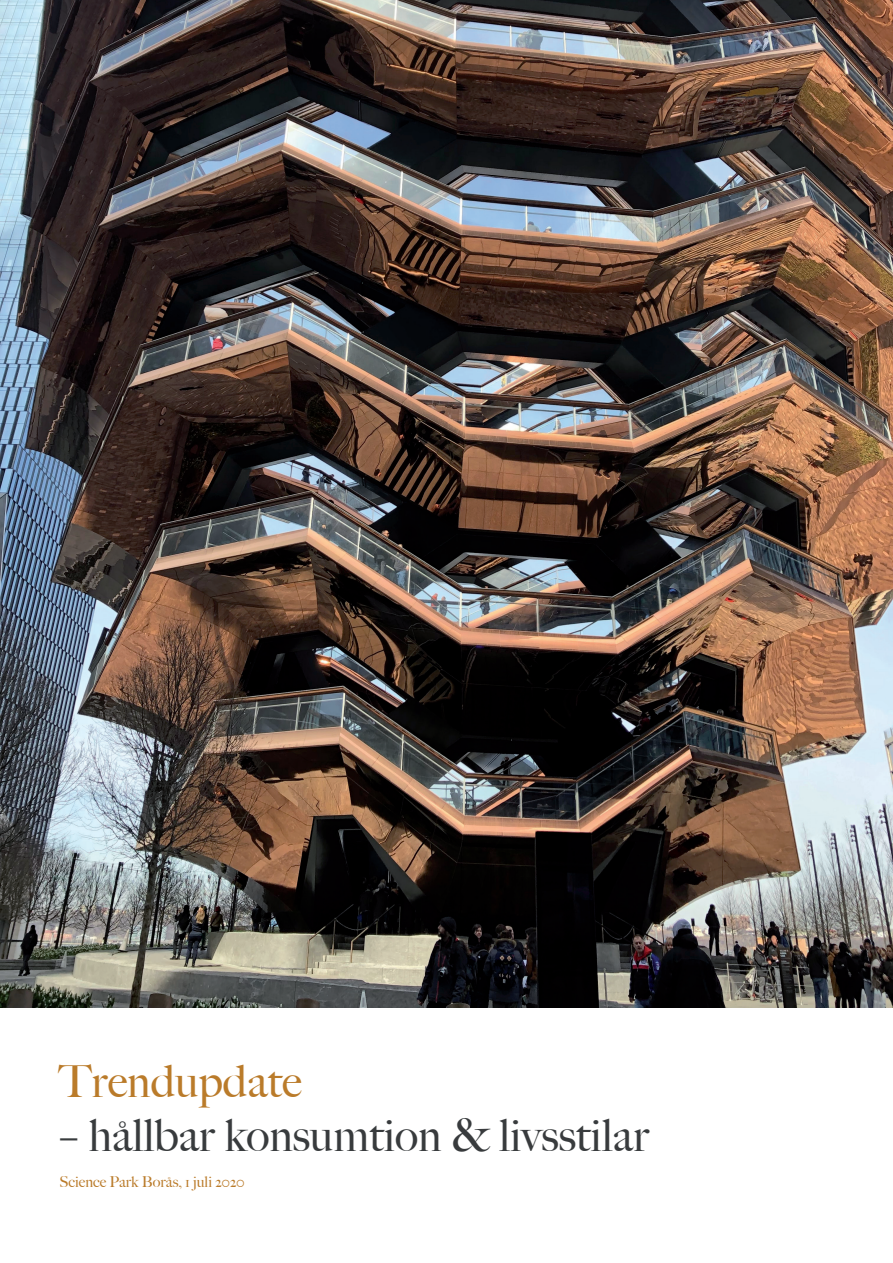
<style>
.page{position:relative;width:893px;height:1263px;background:#fff}
.page>*{position:absolute;margin:0;border:0;box-sizing:border-box;transform-origin:0 0}
.t1{font:500 45px "Big Caslon";color:#383b3d}
.t2{font:500 45px "Big Caslon";color:#ba7b2a}
.t3{font:500 15px "Big Caslon";color:#ba7b2a}
</style>
<div class="page">
<img style="left:0;top:0;width:893px;height:1007px">
<p class="t2" style="left:58px;top:1044px;width:245px">Trendupdate</p>
<p class="t1" style="left:58px;top:1098px;width:592px">– hållbar konsumtion &amp; livsstilar</p>
<p class="t3" style="left:60px;top:1169px;width:186px">Science Park Borås, 1 juli 2020</p>
</div>
